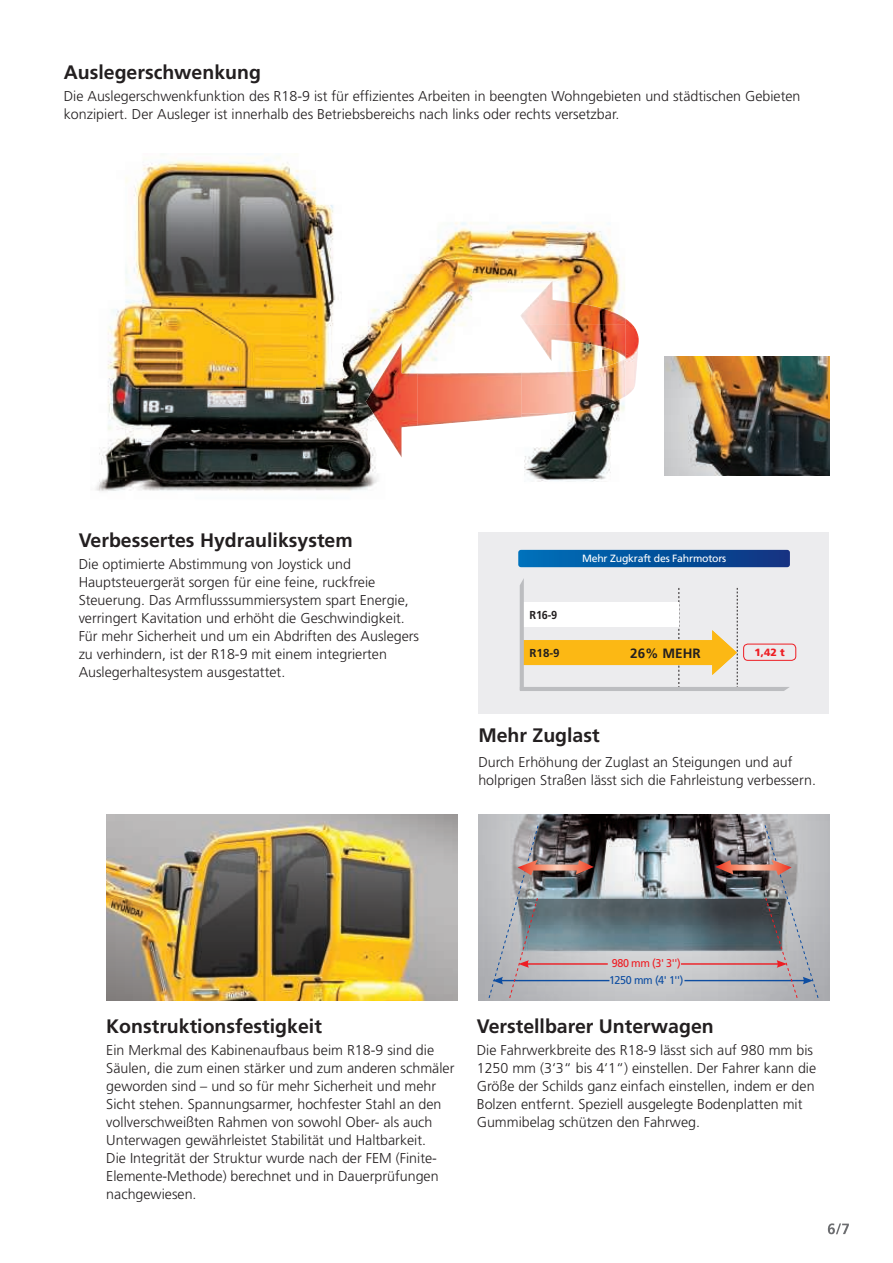
<style>
.page{position:relative;width:893px;height:1263px;background:#fff}
.page>*{position:absolute;margin:0;border:0;box-sizing:border-box;transform-origin:0 0}
.t1{font:700 19.5px "Frutiger LT Std";color:#231f20}
.t2{font:300 14.25px/18px "Frutiger LT Std";color:#231f20}
.t3{font:700 13.5px "Frutiger LT Std";color:#231f20}
.t4{font:700 11.55px "Frutiger LT Std";letter-spacing:-.01em;color:#231f20;scale:.95 1}
.t5{font:700 11.55px "Frutiger LT Std";letter-spacing:-.01em;color:#231f20}
.t6{font:11.25px "Frutiger LT Std";letter-spacing:-.035em;color:#0d4da1;scale:.95 1}
.t7{font:11.25px "Frutiger LT Std";color:#ee1d23;scale:.95 1}
.t8{font:10.5px "Frutiger LT Std";letter-spacing:-.02em;color:#fff}
.t9{font:900 10.5px "Frutiger LT Std";color:#ee1d23}
</style>
<div class="page">
<svg style="left:828px;top:1223px;width:21px;height:11px"></svg>
<img style="left:478px;top:814px;width:351px;height:187px">
<hr style="left:527px;top:963px;width:81px;height:2px;background:#ee1d23">
<hr style="left:501px;top:980px;width:108px;height:1px;background:#0d4da1">
<hr style="left:684px;top:980px;width:121px;height:1px;background:#0d4da1">
<hr style="left:681px;top:963px;width:98px;height:2px;background:#ee1d23">
<svg style="left:488px;top:825px;width:106px;height:174px;background:#94959a"></svg>
<svg style="left:715px;top:824px;width:104px;height:175px;background:#8f8d91"></svg>
<img style="left:106px;top:814px;width:351px;height:187px">
<img style="left:95px;top:157px;width:530px;height:334px">
<img style="left:625px;top:318px;width:14px;height:78px">
<img style="left:520px;top:281px;width:105px;height:44px">
<img style="left:366px;top:343px;width:35px;height:59px">
<img style="left:526px;top:325px;width:99px;height:37px">
<img style="left:417px;top:373px;width:104px;height:53px">
<img style="left:521px;top:413px;width:41px;height:4px">
<img style="left:664px;top:356px;width:165px;height:120px">
<div style="left:478px;top:533px;width:351px;height:181px;background:#ececee"></div>
<svg style="left:520px;top:578px;width:270px;height:113px"></svg>
<svg style="left:518px;top:550px;width:272px;height:17px;background:#05529d"></svg>
<div style="left:743px;top:644px;width:53px;height:17px;border:1px solid #ee1d23;border-radius:4px"></div>
<h1 class="t1" style="left:64px;top:61px;width:199px">Auslegerschwenkung</h1>
<p class="t2" style="left:64px;top:87px;width:738px">Die Auslegerschwenkfunktion des R18-9 ist für effizientes Arbeiten in beengten Wohngebieten und städtischen Gebieten konzipiert. Der Ausleger ist innerhalb des Betriebsbereichs nach links oder rechts versetzbar.</p>
<h1 class="t1" style="left:79px;top:529px;width:276px">Verbessertes Hydrauliksystem</h1>
<p class="t2" style="left:79px;top:555px;width:342px">Die optimierte Abstimmung von Joystick und Hauptsteuergerät sorgen für eine feine, ruckfreie Steuerung. Das Armflusssummiersystem spart Energie, verringert Kavitation und erhöht die Geschwindigkeit.<br>Für mehr Sicherheit und um ein Abdriften des Auslegers zu verhindern, ist der R18-9 mit einem integrierten Auslegerhaltesystem ausgestattet.</p>
<p class="t4" style="left:530px;top:608px;width:31px">R16-9</p>
<p class="t5" style="left:530px;top:646px;width:32px">R18-9</p>
<p class="t8" style="left:582px;top:552px;width:146px">Mehr Zugkraft des Fahrmotors</p>
<p class="t3" style="left:630px;top:645px;width:72px">26% MEHR</p>
<p class="t9" style="left:754px;top:646px;width:32px">1,42 t</p>
<h1 class="t1" style="left:478px;top:724px;width:123px">Mehr Zuglast</h1>
<p class="t2" style="left:478px;top:753px;width:339px">Durch Erhöhung der Zuglast an Steigungen und auf holprigen Straßen lässt sich die Fahrleistung verbessern.</p>
<h1 class="t1" style="left:106px;top:1015px;width:217px">Konstruktionsfestigkeit</h1>
<p class="t2" style="left:106px;top:1041px;width:350px">Ein Merkmal des Kabinenaufbaus beim R18-9 sind die Säulen, die zum einen stärker und zum anderen schmäler geworden sind – und so für mehr Sicherheit und mehr Sicht stehen. Spannungsarmer, hochfester Stahl an den vollverschweißten Rahmen von sowohl Ober- als auch Unterwagen gewährleistet Stabilität und Haltbarkeit.<br>Die Integrität der Struktur wurde nach der FEM (Finite-Elemente-Methode) berechnet und in Dauerprüfungen nachgewiesen.</p>
<p class="t7" style="left:612px;top:957px;width:74px">980 mm (3' 3'')</p>
<p class="t6" style="left:609px;top:974px;width:80px">1250 mm (4' 1'')</p>
<h1 class="t1" style="left:477px;top:1015px;width:238px">Verstellbarer Unterwagen</h1>
<p class="t2" style="left:477px;top:1041px;width:341px">Die Fahrwerkbreite des R18-9 lässt sich auf 980 mm bis 1250 mm (3‘3“ bis 4‘1“) einstellen. Der Fahrer kann die Größe der Schilds ganz einfach einstellen, indem er den Bolzen entfernt. Speziell ausgelegte Bodenplatten mit Gummibelag schützen den Fahrweg.</p>
</div>
